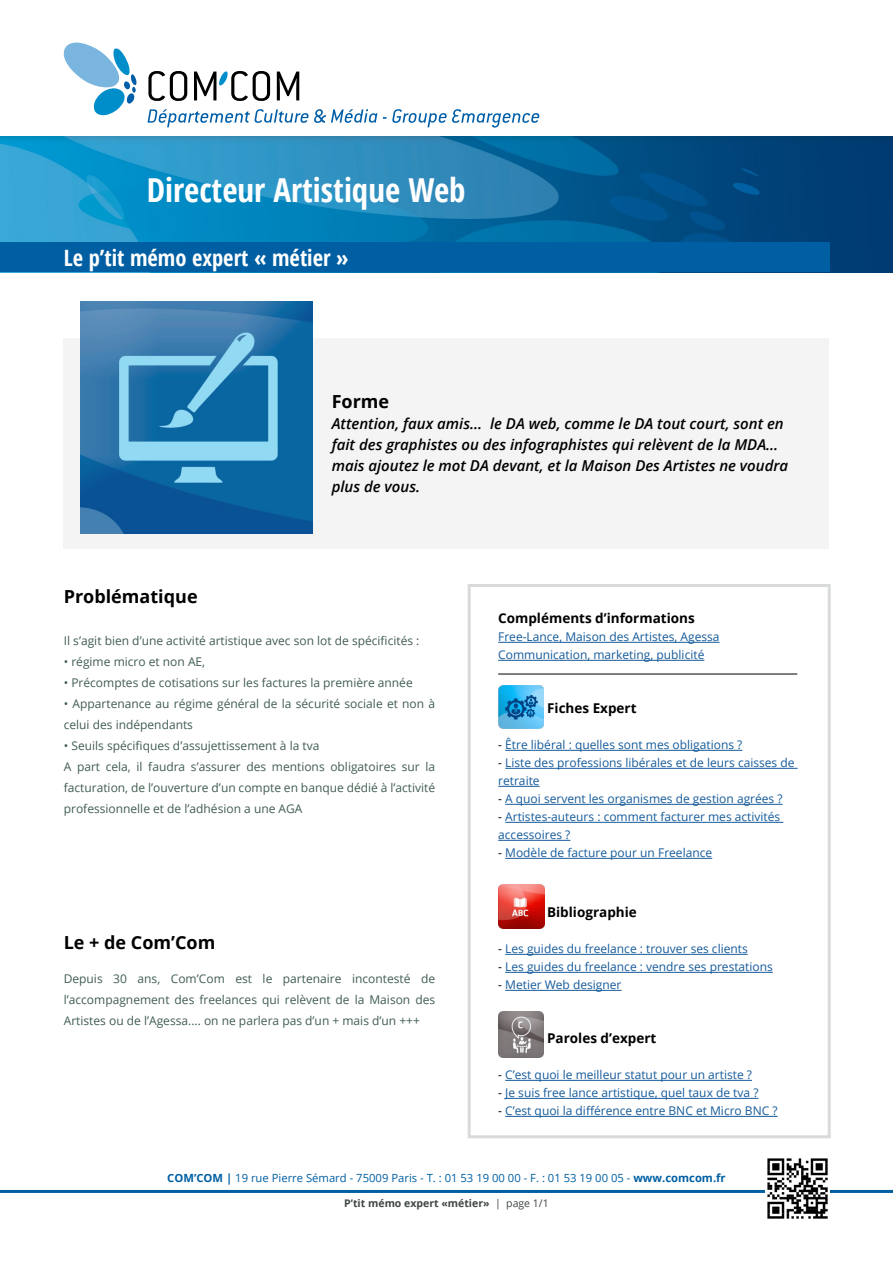
<style>
.page{position:relative;width:893px;height:1263px;background:#fff}
.page>*{position:absolute;margin:0;border:0;box-sizing:border-box;transform-origin:0 0}
.t1{font:700 condensed 33px "Open Sans";color:#fff}
.t2{font:700 condensed 22.5px "Open Sans";color:#fff}
.t3{font:700 18px "Open Sans";color:#000}
.t4{font:italic 600 15px/21px "Open Sans";color:#000}
.t5{font:700 13.5px "Open Sans";color:#000}
.t6{font:12px/21px "Open Sans";color:#415d50}
.t7{font:12px/18px "Open Sans";color:#165b9a}
.t8{font:11.25px "Open Sans";color:#005fa2}
.t9{font:700 10.5px "Open Sans";color:#3f4545}
.s1{color:#000}
.s2{font-weight:700}
.s3{font-weight:400}
</style>
<div class="page">
<img style="left:0;top:136px;width:893px;height:136px">
<div style="left:0;top:242px;width:829px;height:30px;background:#005fa2"></div>
<svg style="left:147px;top:109px;width:230px;height:18px"></svg>
<svg style="left:383px;top:109px;width:157px;height:19px"></svg>
<svg style="left:148px;top:71px;width:39px;height:30px"></svg>
<svg style="left:277px;top:72px;width:22px;height:28px"></svg>
<svg style="left:194px;top:71px;width:76px;height:30px"></svg>
<svg style="left:64px;top:43px;width:72px;height:72px"></svg>
<hr style="left:0;top:1190px;width:893px;height:3px;background:#005fa2">
<img style="left:765px;top:1158px;width:64px;height:61px">
<div style="left:64px;top:338px;width:765px;height:211px;background:#f4f4f5"></div>
<img style="left:81px;top:302px;width:232px;height:232px">
<div style="left:468px;top:584px;width:363px;height:554px;border:3px solid #d9dadb"></div>
<hr style="left:498px;top:642px;width:222px;height:1px;background:#165b9a">
<hr style="left:498px;top:660px;width:206px;height:1px;background:#165b9a">
<hr style="left:505px;top:750px;width:237px;height:1px;background:#165b9a">
<hr style="left:505px;top:768px;width:293px;height:1px;background:#165b9a">
<hr style="left:498px;top:786px;width:42px;height:1px;background:#165b9a">
<hr style="left:505px;top:804px;width:278px;height:1px;background:#165b9a">
<hr style="left:505px;top:822px;width:278px;height:1px;background:#165b9a">
<hr style="left:498px;top:840px;width:72px;height:1px;background:#165b9a">
<hr style="left:505px;top:858px;width:207px;height:1px;background:#165b9a">
<hr style="left:505px;top:954px;width:243px;height:1px;background:#165b9a">
<hr style="left:505px;top:972px;width:268px;height:1px;background:#165b9a">
<hr style="left:505px;top:990px;width:116px;height:1px;background:#165b9a">
<hr style="left:505px;top:1080px;width:247px;height:1px;background:#165b9a">
<hr style="left:505px;top:1098px;width:253px;height:1px;background:#165b9a">
<hr style="left:505px;top:1116px;width:273px;height:1px;background:#165b9a">
<img style="left:498px;top:885px;width:46px;height:44px">
<img style="left:498px;top:686px;width:46px;height:42px">
<img style="left:498px;top:1011px;width:46px;height:46px">
<hr style="left:498px;top:674px;width:299px;height:1px;background:#000">
<h1 class="t1" style="left:147px;top:167px;width:320px">Directeur Artistique Web</h1>
<h2 class="t2" style="left:64px;top:242px;width:286px">Le p’tit mémo expert « métier »</h2>
<h3 class="t3" style="left:332px;top:389px;width:59px">Forme</h3>
<p class="t4" style="left:332px;top:413px;width:458px">Attention, faux amis... le DA web, comme le DA tout court, sont en fait des graphistes ou des infographistes qui relèvent de la MDA... mais ajoutez le mot DA devant, et la Maison Des Artistes ne voudra plus de vous.</p>
<h3 class="t3" style="left:64px;top:583px;width:135px">Problématique</h3>
<p class="t6" style="left:64px;top:630px;width:357px">Il s’agit bien d’une activité artistique avec son lot de spécificités :</p>
<p class="t6" style="left:64px;top:651px;width:143px">• régime micro et non AE,</p>
<p class="t6" style="left:64px;top:672px;width:350px">• Précomptes de cotisations sur les factures la première année</p>
<p class="t6" style="left:64px;top:693px;width:373px">• Appartenance au régime général de la sécurité sociale et non à celui des indépendants</p>
<p class="t6" style="left:64px;top:735px;width:373px">• Seuils spécifiques d’assujettissement à la tva<br>A part cela, il faudra s’assurer des mentions obligatoires sur la facturation, de l’ouverture d’un compte en banque dédié à l’activité professionnelle et de l’adhésion a une AGA</p>
<h3 class="t3" style="left:64px;top:930px;width:153px">Le + de Com’Com</h3>
<p class="t6" style="left:64px;top:968px;width:373px;text-align:justify">Depuis 30 ans, Com’Com est le partenaire incontesté de l’accompagnement des freelances qui relèvent de la Maison des Artistes ou de l’Agessa.... on ne parlera pas d’un + mais d’un +++</p>
<p class="t5" style="left:498px;top:609px;width:198px">Compléments d’informations</p>
<p class="t7" style="left:498px;top:628px;width:223px">Free-Lance, Maison des Artistes, Agessa<br>Communication, marketing, publicité</p>
<p class="t5" style="left:547px;top:699px;width:91px">Fiches Expert</p>
<p class="t7" style="left:498px;top:736px;width:246px"><span class="s1">-</span> Être libéral : quelles sont mes obligations ?</p>
<p class="t7" style="left:498px;top:754px;width:298px"><span class="s1">-</span> Liste des professions libérales et de leurs caisses de retraite</p>
<p class="t7" style="left:498px;top:790px;width:286px"><span class="s1">-</span> A quoi servent les organismes de gestion agrées ?</p>
<p class="t7" style="left:498px;top:808px;width:284px"><span class="s1">-</span> Artistes-auteurs : comment facturer mes activités accessoires ?</p>
<p class="t7" style="left:498px;top:844px;width:215px"><span class="s1">-</span> Modèle de facture pour un Freelance</p>
<p class="t5" style="left:547px;top:903px;width:91px">Bibliographie</p>
<p class="t7" style="left:498px;top:940px;width:251px"><span class="s1">-</span> Les guides du freelance : trouver ses clients</p>
<p class="t7" style="left:498px;top:958px;width:276px"><span class="s1">-</span> Les guides du freelance : vendre ses prestations</p>
<p class="t7" style="left:498px;top:976px;width:125px"><span class="s1">-</span> Metier Web designer</p>
<p class="t5" style="left:547px;top:1029px;width:111px">Paroles d’expert</p>
<p class="t7" style="left:498px;top:1066px;width:255px"><span class="s1">-</span> C’est quoi le meilleur statut pour un artiste ?</p>
<p class="t7" style="left:498px;top:1084px;width:262px"><span class="s1">-</span> Je suis free lance artistique, quel taux de tva ?</p>
<p class="t7" style="left:498px;top:1102px;width:281px"><span class="s1">-</span> C’est quoi la différence entre BNC et Micro BNC ?</p>
<p class="t8" style="left:167px;top:1170px;width:560px"><span class="s2">COM’COM |</span> 19 rue Pierre Sémard - 75009 Paris - T. : 01 53 19 00 00 - F. : 01 53 19 00 05 - <span class="s2">www.comcom.fr</span></p>
<p class="t9" style="left:344px;top:1196px;width:206px">P’tit mémo expert «métier» <span class="s3">| page 1/1</span></p>
</div>
